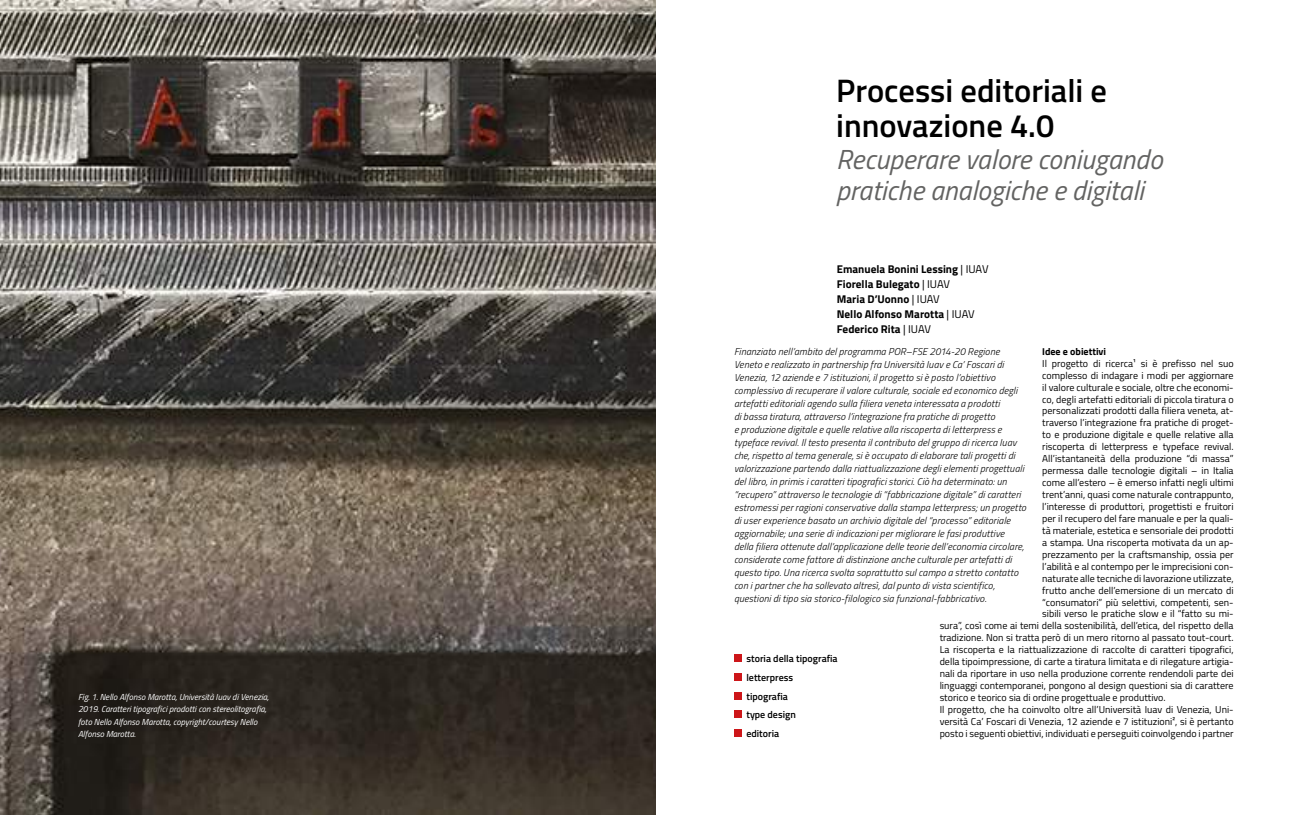
<style>
.page{position:relative;width:1312px;height:815px;background:#fff}
.page>*{position:absolute;margin:0;border:0;box-sizing:border-box;transform-origin:0 0}
.t1{font:600 32.5px/35px "Titillium";color:#000}
.t2{font:italic 27.5px/31.2px "Titillium";color:#636362}
.t3{font:700 11.25px/15px "Titillium";color:#000}
.t4{font:10px "Titillium";color:#000}
.t5{font:italic 300 10px/13px "Titillium";letter-spacing:.015em;color:#000}
.t6{font:600 10px/18.8px "Titillium";color:#000}
.t7{font:700 10px "Titillium";color:#000}
.t8{font:italic 8.75px/12.5px "Titillium";color:#fff}
.s1{font-weight:400}
</style>
<div class="page">
<img style="left:0;top:0;width:656px;height:815px">
<div style="left:733px;top:655px;width:8px;height:7px;background:#cd1619"></div>
<div style="left:733px;top:674px;width:8px;height:7px;background:#cd1619"></div>
<div style="left:733px;top:693px;width:8px;height:7px;background:#cd1619"></div>
<div style="left:733px;top:711px;width:8px;height:7px;background:#cd1619"></div>
<div style="left:733px;top:730px;width:8px;height:7px;background:#cd1619"></div>
<p class="t8" style="left:78px;top:690px;width:192px">Fig. 1. Nello Alfonso Marotta, Università Iuav di Venezia, 2019. Caratteri tipografici prodotti con stereolitografia, foto Nello Alfonso Marotta, copyright/courtesy Nello Alfonso Marotta.</p>
<h1 class="t1" style="left:836px;top:72px;width:272px">Processi editoriali e innovazione 4.0</h1>
<h2 class="t2" style="left:836px;top:142px;width:328px">Recuperare valore coniugando pratiche analogiche e digitali</h2>
<p class="t3" style="left:836px;top:261px;width:153px">Emanuela Bonini Lessing <span class="s1">| IUAV<br></span>Fiorella Bulegato <span class="s1">| IUAV<br></span>Maria D’Uonno <span class="s1">| IUAV<br></span>Nello Alfonso Marotta <span class="s1">| IUAV<br></span>Federico Rita <span class="s1">| IUAV</span></p>
<p class="t5" style="left:733px;top:344px;width:294px">Finanziato nell’ambito del programma POR–FSE 2014-20 Regione Veneto e realizzato in partnership fra Università Iuav e Ca’ Foscari di Venezia, 12 aziende e 7 istituzioni, il progetto si è posto l’obiettivo complessivo di recuperare il valore culturale, sociale ed economico degli artefatti editoriali agendo sulla filiera veneta interessata a prodotti<br>di bassa tiratura, attraverso l’integrazione fra pratiche di progetto<br>e produzione digitale e quelle relative alla riscoperta di letterpress e typeface revival. Il testo presenta il contributo del gruppo di ricerca Iuav che, rispetto al tema generale, si è occupato di elaborare tali progetti di valorizzazione partendo dalla riattualizzazione degli elementi progettuali del libro, in primis i caratteri tipografici storici. Ciò ha determinato: un “recupero” attraverso le tecnologie di “fabbricazione digitale” di caratteri estromessi per ragioni conservative dalla stampa letterpress; un progetto di user experience basato un archivio digitale del “processo” editoriale aggiornabile; una serie di indicazioni per migliorare le fasi produttive<br>della filiera ottenute dall’applicazione delle teorie dell’economia circolare, considerate come fattore di distinzione anche culturale per artefatti di questo tipo. Una ricerca svolta soprattutto sul campo a stretto contatto con i partner che ha sollevato altresì, dal punto di vista scientifico, questioni di tipo sia storico-filologico sia funzional-fabbricativo.</p>
<p class="t7" style="left:1041px;top:344px;width:65px">Idee e obiettivi</p>
<p class="t4" style="left:1041px;top:356px;width:193px">Il progetto di ricerca¹ si è prefisso nel suo</p>
<p class="t4" style="left:1041px;top:368px;width:193px">complesso di indagare i modi per aggiornare</p>
<p class="t4" style="left:1041px;top:380px;width:193px">il valore culturale e sociale, oltre che economi-</p>
<p class="t4" style="left:1041px;top:392px;width:193px">co, degli artefatti editoriali di piccola tiratura o</p>
<p class="t4" style="left:1041px;top:404px;width:193px">personalizzati prodotti dalla filiera veneta, at-</p>
<p class="t4" style="left:1041px;top:416px;width:193px">traverso l’integrazione fra pratiche di proget-</p>
<p class="t4" style="left:1041px;top:428px;width:193px">to e produzione digitale e quelle relative alla</p>
<p class="t4" style="left:1041px;top:439px;width:193px">riscoperta di letterpress e typeface revival.</p>
<p class="t4" style="left:1041px;top:451px;width:193px">All’istantaneità della produzione “di massa”</p>
<p class="t4" style="left:1041px;top:463px;width:193px">permessa dalle tecnologie digitali – in Italia</p>
<p class="t4" style="left:1041px;top:475px;width:193px">come all’estero – è emerso infatti negli ultimi</p>
<p class="t4" style="left:1041px;top:487px;width:193px">trent’anni, quasi come naturale contrappunto,</p>
<p class="t4" style="left:1041px;top:499px;width:193px">l’interesse di produttori, progettisti e fruitori</p>
<p class="t4" style="left:1041px;top:511px;width:193px">per il recupero del fare manuale e per la quali-</p>
<p class="t4" style="left:1041px;top:523px;width:193px">tà materiale, estetica e sensoriale dei prodotti</p>
<p class="t4" style="left:1041px;top:535px;width:193px">a stampa. Una riscoperta motivata da un ap-</p>
<p class="t4" style="left:1041px;top:547px;width:193px">prezzamento per la craftsmanship, ossia per</p>
<p class="t4" style="left:1041px;top:559px;width:193px">l’abilità e al contempo per le imprecisioni con-</p>
<p class="t4" style="left:1041px;top:571px;width:193px">naturate alle tecniche di lavorazione utilizzate,</p>
<p class="t4" style="left:1041px;top:583px;width:193px">frutto anche dell’emersione di un mercato di</p>
<p class="t4" style="left:1041px;top:595px;width:193px">“consumatori” più selettivi, competenti, sen-</p>
<p class="t4" style="left:1041px;top:607px;width:193px">sibili verso le pratiche slow e il “fatto su mi-</p>
<p class="t4" style="left:939px;top:619px;width:295px">sura”, così come ai temi della sostenibilità, dell’etica, del rispetto della</p>
<p class="t4" style="left:939px;top:630px;width:295px">tradizione. Non si tratta però di un mero ritorno al passato tout-court.</p>
<p class="t4" style="left:939px;top:642px;width:295px">La riscoperta e la riattualizzazione di raccolte di caratteri tipografici,</p>
<p class="t4" style="left:939px;top:654px;width:295px">della tipoimpressione, di carte a tiratura limitata e di rilegature artigia-</p>
<p class="t4" style="left:939px;top:666px;width:295px">nali da riportare in uso nella produzione corrente rendendoli parte dei</p>
<p class="t4" style="left:939px;top:678px;width:295px">linguaggi contemporanei, pongono al design questioni sia di carattere</p>
<p class="t4" style="left:939px;top:690px;width:227px">storico e teorico sia di ordine progettuale e produttivo.</p>
<p class="t4" style="left:939px;top:702px;width:295px">Il progetto, che ha coinvolto oltre all’Università Iuav di Venezia, Uni-</p>
<p class="t4" style="left:939px;top:714px;width:295px">versità Ca’ Foscari di Venezia, 12 aziende e 7 istituzioni², si è pertanto</p>
<p class="t4" style="left:939px;top:726px;width:295px">posto i seguenti obiettivi, individuati e perseguiti coinvolgendo i partner</p>
<p class="t6" style="left:746px;top:649px;width:93px">storia della tipografia letterpress<br>tipografia<br>type design<br>editoria</p>
</div>
